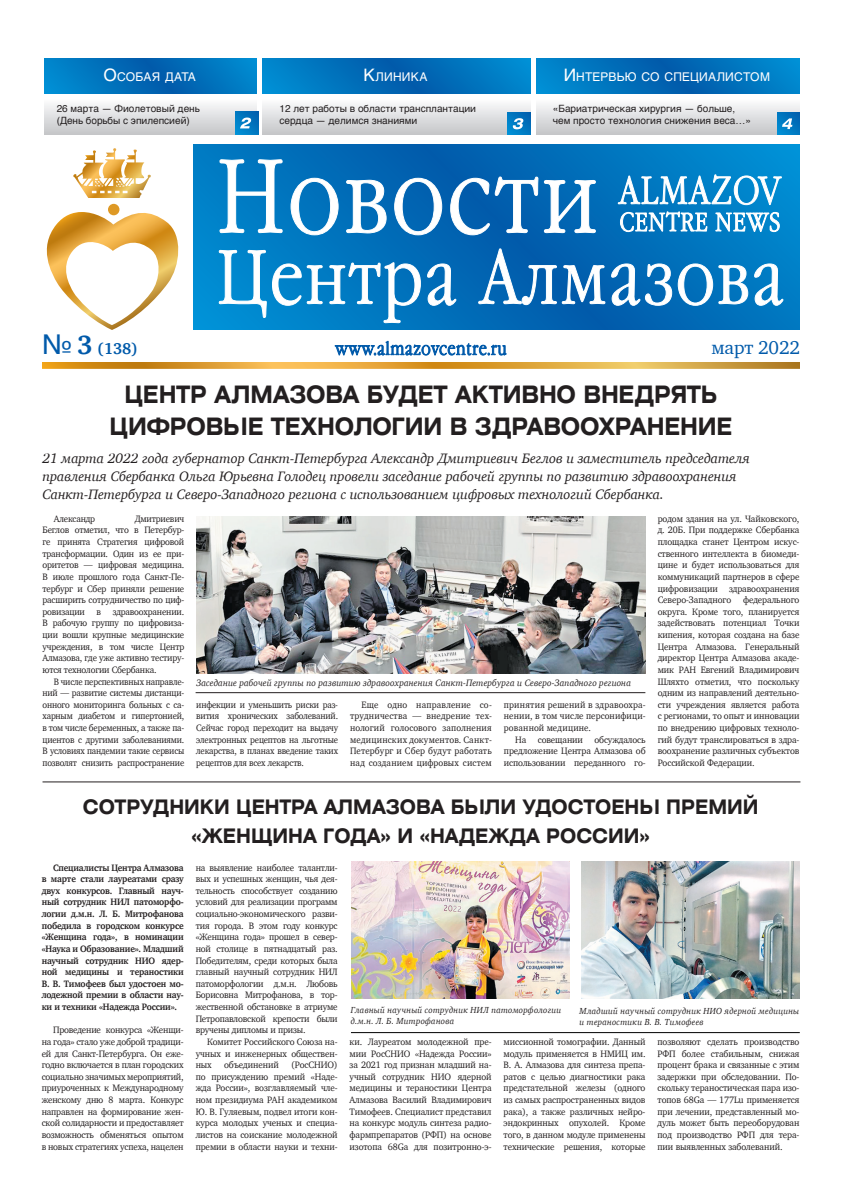
<style>
.page{position:relative;width:842px;height:1191px;background:#fff}
.page>*{position:absolute;margin:0;border:0;box-sizing:border-box;transform-origin:0 0}
.t1{font:700 24px/32px "Helios Ext";letter-spacing:-.01em;color:#231f20;text-align:center;scale:.85 1}
.t2{font:700 20px/29px "Helios Ext";color:#231f20;text-align:center;scale:.85 1}
.t3{font:19px "Charter";letter-spacing:-.01em;color:#015aaa}
.t4{font:700 16px "Charter";color:#015aaa}
.t5{font:italic 14px/18px "Charter";letter-spacing:-.01em;color:#231f20}
.t6{font:11.9px "Helios";letter-spacing:.015em;color:#fff}
.t7{font:10px/12px "Helvetica";color:#231f20}
.t8{font:9.5px/11.6px "Charter";letter-spacing:-.01em;color:#231f20;text-align:justify;scale:.95 1}
.t9{font:9.5px/11.6px "Charter";letter-spacing:-.01em;color:#231f20;text-align:justify;scale:.94 1}
.t10{font:9.5px/11.6px "Charter";letter-spacing:-.01em;color:#231f20;text-align:justify;scale:.92 1}
.t11{font:700 9.5px/11.6px "Charter";letter-spacing:-.02em;color:#231f20;text-align:justify;scale:.93 1}
.t12{font:italic 9.5px "Charter";letter-spacing:.005em;color:#231f20;scale:.95 1}
.t13{font:italic 9px/11px "Charter";letter-spacing:.025em;color:#231f20;scale:.95 1}
.s1{font-size:17px}
.s2{font-family:"Helios";font-weight:400;font-size:27px}
.s3{font-size:27px}
</style>
<div class="page">
<img style="left:44px;top:93px;width:756px;height:42px">
<img style="left:44px;top:58px;width:213px;height:35px">
<img style="left:262px;top:58px;width:538px;height:35px">
<img style="left:43px;top:362px;width:756px;height:6px">
<img style="left:777px;top:112px;width:23px;height:23px">
<svg style="left:782px;top:118px;width:10px;height:11px"></svg>
<img style="left:508px;top:112px;width:22px;height:23px">
<svg style="left:513px;top:118px;width:10px;height:11px"></svg>
<img style="left:194px;top:145px;width:605px;height:184px">
<img style="left:73px;top:148px;width:78px;height:50px">
<img style="left:46px;top:209px;width:133px;height:121px">
<div style="left:108px;top:204px;width:11px;height:11px;background:#de9925;border-radius:50%"></div>
<svg style="left:218px;top:159px;width:566px;height:197px"></svg>
<hr style="left:258px;top:42px;width:4px;height:93px;background:#fff">
<hr style="left:531px;top:44px;width:4px;height:94px;background:#fff">
<img style="left:235px;top:111px;width:23px;height:23px">
<svg style="left:240px;top:118px;width:11px;height:10px"></svg>
<img style="left:196px;top:516px;width:449px;height:157px">
<hr style="left:43px;top:781px;width:757px;height:1px;background:#231f20">
<hr style="left:196px;top:692px;width:449px;height:1px;background:#231f20">
<img style="left:582px;top:861px;width:218px;height:137px">
<img style="left:352px;top:861px;width:217px;height:137px">
<hr style="left:351px;top:1032px;width:449px;height:1px;background:#000001">
<p class="t6" style="left:103px;top:69px;width:94px"><span class="s1">О</span>собая дата</p>
<p class="t6" style="left:363px;top:69px;width:66px"><span class="s1">К</span>линика</p>
<p class="t6" style="left:564px;top:69px;width:208px"><span class="s1">И</span> нтервью со специалистом</p>
<p class="t7" style="left:57px;top:103px;width:145px">26 марта — Фиолетовый день (День борьбы с эпилепсией)</p>
<p class="t7" style="left:279px;top:103px;width:198px">12 лет работы в области трансплантации сердца — делимся знаниями</p>
<p class="t7" style="left:553px;top:103px;width:200px">«Бариатрическая хирургия — больше, чем просто технология снижения веса…»</p>
<h3 class="t4" style="left:42px;top:335px;width:97px"><span class="s2">№</span> <span class="s3">3</span> (138)</h3>
<h3 class="t3" style="left:711px;top:331px;width:90px">март 2022</h3>
<h1 class="t1" style="left:110px;top:378px;width:734px">ЦЕНТР АЛМАЗОВА БУДЕТ АКТИВНО ВНЕДРЯТЬ<br>ЦИФРОВЫЕ ТЕХНОЛОГИИ В ЗДРАВООХРАНЕНИЕ</h1>
<p class="t5" style="left:43px;top:449px;width:709px">21 марта 2022 года губернатор Санкт-Петербурга Александр Дмитриевич Беглов и заместитель председателя правления Сбербанка Ольга Юрьевна Голодец провели заседание рабочей группы по развитию здравоохранения<br>Санкт-Петербурга и Северо-Западного региона с использованием цифровых технологий Сбербанка.</p>
<p class="t9" style="left:54px;top:512px;width:46px">Александр</p>
<p class="t9" style="left:43px;top:512px;width:152px;text-indent:92px">Дмитриевич Беглов отметил, что в Петербур&shy;ге принята Стратегия цифровой трансформации. Один из ее при&shy;оритетов — цифровая медицина.<br>В июле прошлого года Санкт-Пе&shy;тербург и Сбер приняли решение расширить сотрудничество по циф&shy;ровизации в здравоохранении.<br>В рабочую группу по цифровиза&shy;ции вошли крупные медицинские учреждения, в том числе Центр Алмазова, где уже активно тестиру&shy;ются технологии Сбербанка.</p>
<p class="t10" style="left:43px;top:675px;width:156px;text-indent:11px">В числе перспективных направле&shy;ний — развитие системы дистанци&shy;онного мониторинга больных с са&shy;харным диабетом и гипертонией, в том числе беременных, а также па&shy;циентов с другими заболеваниями.<br>В условиях пандемии такие сервисы позволят снизить распространение</p>
<p class="t12" style="left:196px;top:675px;width:459px">Заседание рабочей группы по развитию здравоохранения Санкт-Петербурга и Северо-Западного региона</p>
<p class="t10" style="left:196px;top:698px;width:156px">инфекции и уменьшить риски раз&shy;вития хронических заболеваний.<br>Сейчас город переходит на выдачу электронных рецептов на льготные лекарства, в планах введение таких рецептов для всех лекарств.</p>
<p class="t9" style="left:350px;top:698px;width:152px;text-indent:11px">Еще одно направление со&shy;трудничества — внедрение тех&shy;нологий голосового заполнения медицинских документов. Санкт-Петербург и Сбер будут работать над созданием цифровых систем</p>
<p class="t9" style="left:504px;top:698px;width:152px">принятия решений в здравоохра&shy;нении, в том числе персонифици&shy;рованной медицине.</p>
<p class="t8" style="left:504px;top:733px;width:151px;text-indent:11px">На совещании обсуждалось предложение Центра Алмазова об использовании переданного го-</p>
<p class="t8" style="left:658px;top:512px;width:151px">родом здания на ул. Чайковского, д. 20Б. При поддержке Сбербанка площадка станет Центром искус&shy;ственного интеллекта в биомеди&shy;цине и будет использоваться для коммуникаций партнеров в сфере цифровизации здравоохранения Северо-Западного федерального округа. Кроме того, планируется задействовать потенциал Точки кипения, которая создана на базе Центра Алмазова. Генеральный директор Центра Алмазова акаде&shy;мик РАН Евгений Владимирович Шляхто отметил, что поскольку одним из направлений деятельно&shy;сти учреждения является работа с регионами, то опыт и инновации по внедрению цифровых техноло&shy;гий будут транслироваться в здра&shy;воохранение различных субъектов Российской Федерации.</p>
<h2 class="t2" style="left:83px;top:792px;width:796px">СОТРУДНИКИ ЦЕНТРА АЛМАЗОВА БЫЛИ УДОСТОЕНЫ ПРЕМИЙ «ЖЕНЩИНА ГОДА» И «НАДЕЖДА РОССИИ»</h2>
<p class="t11" style="left:42px;top:861px;width:154px;text-indent:11px">Специалисты Центра Алмазова в марте стали лауреатами сразу двух конкурсов. Главный науч&shy;ный сотрудник НИЛ патоморфо&shy;логии д.м.н. Л. Б. Митрофанова победила в городском конкурсе «Женщина года», в номинации «Наука и Образование». Младший научный сотрудник НИО ядер&shy;ной медицины и тераностики В. В. Тимофеев был удостоен мо&shy;лодежной премии в области нау&shy;ки и техники «Надежда России».</p>
<p class="t8" style="left:42px;top:1024px;width:151px;text-indent:11px">Проведение конкурса «Женщи&shy;на года» стало уже доброй традици&shy;ей для Санкт-Петербурга. Он еже&shy;годно включается в план городских социально значимых мероприятий, приуроченных к Международному женскому дню 8 марта. Конкурс направлен на формирование жен&shy;ской солидарности и предоставляет возможность обменяться опытом в новых стратегиях успеха, нацелен</p>
<p class="t8" style="left:196px;top:861px;width:151px">на выявление наиболее талантли&shy;вых и успешных женщин, чья дея&shy;тельность способствует созданию условий для реализации программ социально-экономического разви&shy;тия города. В этом году конкурс «Женщина года» прошел в север&shy;ной столице в пятнадцатый раз.<br>Победителям, среди которых была главный научный сотрудник НИЛ патоморфологии д.м.н. Любовь Борисовна Митрофанова, в тор&shy;жественной обстановке в атриуме Петропавловской крепости были вручены дипломы и призы.</p>
<p class="t8" style="left:196px;top:1035px;width:151px;text-indent:11px">Комитет Российского Союза на&shy;учных и инженерных обществен&shy;ных</p>
<p class="t8" style="left:224px;top:1059px;width:59px">объединений</p>
<p class="t8" style="left:196px;top:1059px;width:151px;text-indent:95px">(РосСНИО) по присуждению премий «Наде&shy;жда России», возглавляемый чле&shy;ном президиума РАН академиком Ю. В. Гуляевым, подвел итоги кон&shy;курса молодых ученых и специа&shy;листов на соискание молодежной премии в области науки и техни-</p>
<p class="t13" style="left:351px;top:1004px;width:223px">Главный научный сотрудник НИЛ патоморфологии д.м.н. Л. Б. Митрофанова</p>
<p class="t13" style="left:579px;top:1005px;width:233px">Младший научный сотрудник НИО ядерной медицины и тераностики В. В. Тимофеев</p>
<p class="t8" style="left:350px;top:1035px;width:151px">ки. Лауреатом молодежной пре&shy;мии РосСНИО «Надежда России» за 2021 год признан младший на&shy;учный сотрудник НИО ядерной медицины и тераностики Центра Алмазова Василий Владимирович Тимофеев. Специалист представил на конкурс модуль синтеза радио&shy;фармпрепаратов (РФП) на основе изотопа 68Ga для позитронно-э-</p>
<p class="t8" style="left:504px;top:1035px;width:151px">миссионной томографии. Данный модуль применяется в НМИЦ им.<br>В. А. Алмазова для синтеза препа&shy;ратов с целью диагностики рака предстательной железы (одного из самых распространенных видов рака), а также различных нейро&shy;эндокринных опухолей. Кроме того, в данном модуле применены технические решения, которые</p>
<p class="t8" style="left:657px;top:1035px;width:151px">позволяют сделать производство РФП более стабильным, снижая процент брака и связанные с этим задержки при обследовании. По&shy;скольку тераностическая пара изо&shy;топов 68Ga — 177Lu применяется при лечении, представленный мо&shy;дуль может быть переоборудован под производство РФП для тера&shy;пии выявленных заболеваний.</p>
</div>
